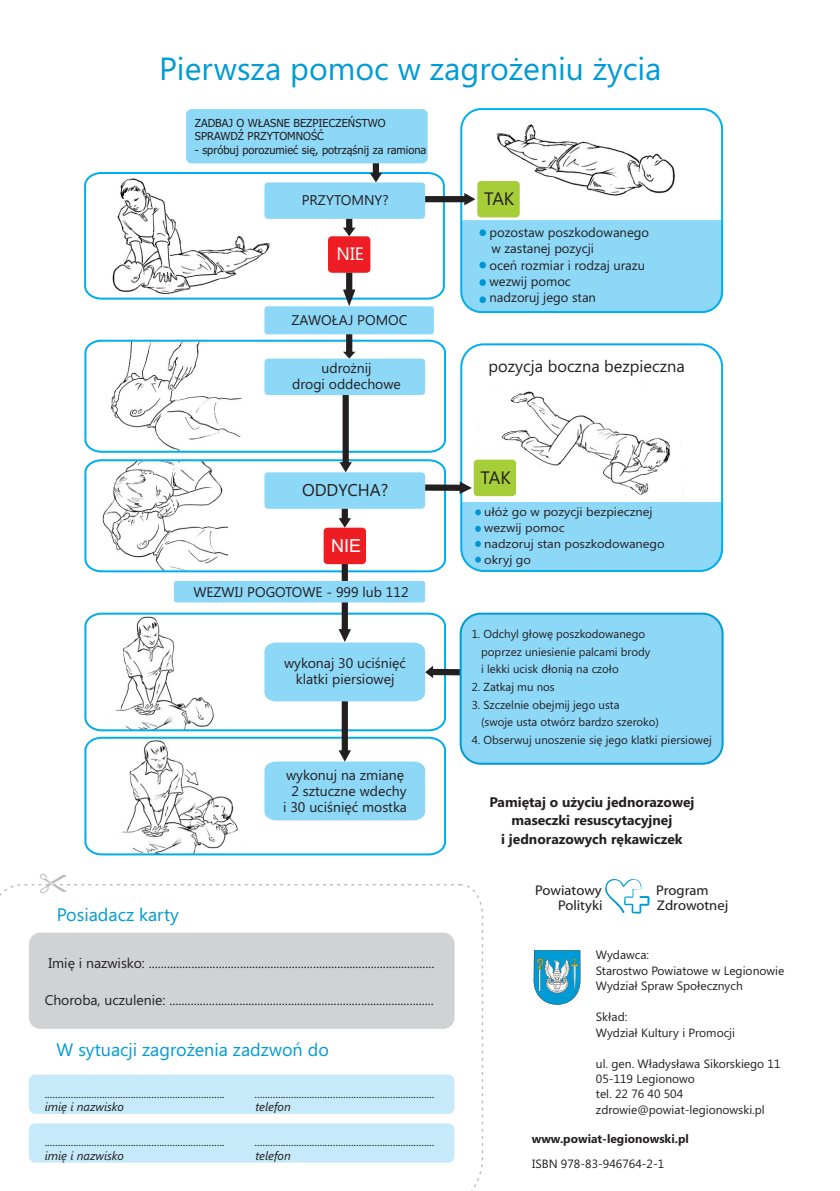
<style>
.page{position:relative;width:840px;height:1191px;background:#fff}
.page>*{position:absolute;margin:0;border:0;box-sizing:border-box;transform-origin:0 0}
.t1{font:32px "Segoe UI";color:#009bd4}
.t2{font:18px "Segoe UI";color:#009bd4}
.t3{font:18px "Segoe UI";letter-spacing:-.04em;color:#231f20}
.t4{font:18px "Segoe UI";color:#fff}
.t5{font:18px "Arial";color:#fff}
.t6{font:17px "Segoe UI";color:#231f20}
.t7{font:16.4px "Segoe UI";color:#231f20}
.t8{font:14px/15.8px "Segoe UI";color:#231f20;text-align:center}
.t9{font:14px/14.6px "Myriad Web Pro";color:#231f20;text-align:right}
.t10{font:700 13.8px/18.4px "Segoe UI";color:#231f20;text-align:center}
.t11{font:13px/16.4px "Segoe UI";color:#231f20}
.t12{font:12px/15.4px "Segoe UI";color:#231f20}
.t13{font:12px "Segoe UI";color:#231f20;scale:1.07 1}
.t14{font:italic 12px "Segoe UI";color:#231f20}
.t15{font:700 12px "Segoe UI";color:#231f20}
.t16{font:11.6px/17.6px "Segoe UI";color:#231f20}
.t17{font:11px/13.4px "Tahoma";color:#231f20}
</style>
<div class="page">
<img style="left:477px;top:391px;width:194px;height:106px">
<div style="left:460px;top:108px;width:262px;height:205px;border:2px solid #00aeef;border-radius:20px"></div>
<svg style="left:84px;top:736px;width:363px;height:120px"></svg>
<img style="left:496px;top:124px;width:179px;height:91px">
<svg style="left:84px;top:612px;width:90px;height:120px"></svg>
<svg style="left:84px;top:172px;width:361px;height:128px"></svg>
<div style="left:461px;top:220px;width:261px;height:92px;background:#8dd7f7"></div>
<div style="left:479px;top:279px;width:6px;height:7px;background:#0095d9;border-radius:50%"></div>
<div style="left:479px;top:296px;width:6px;height:7px;background:#0095d9;border-radius:50%"></div>
<div style="left:473px;top:459px;width:43px;height:37px;background:#a6ce39;border-radius:4px"></div>
<div style="left:477px;top:181px;width:42px;height:36px;background:#a6ce39;border-radius:4px"></div>
<div style="left:186px;top:109px;width:241px;height:54px;background:#8dd7f7;border-radius:5px"></div>
<div style="left:264px;top:182px;width:161px;height:37px;background:#8dd7f7;border-radius:4px"></div>
<div style="left:328px;top:236px;width:42px;height:37px;background:#ee1d23;border-radius:4px"></div>
<svg style="left:343px;top:219px;width:12px;height:17px"></svg>
<svg style="left:369px;top:163px;width:13px;height:19px"></svg>
<svg style="left:425px;top:193px;width:50px;height:12px"></svg>
<svg style="left:343px;top:273px;width:12px;height:33px"></svg>
<svg style="left:84px;top:339px;width:363px;height:114px"></svg>
<svg style="left:84px;top:459px;width:363px;height:114px"></svg>
<div style="left:264px;top:358px;width:161px;height:37px;background:#8dd7f7;border-radius:4px"></div>
<svg style="left:343px;top:334px;width:12px;height:24px"></svg>
<div style="left:264px;top:472px;width:161px;height:37px;background:#8dd7f7;border-radius:4px"></div>
<svg style="left:339px;top:395px;width:13px;height:77px"></svg>
<svg style="left:174px;top:501px;width:548px;height:319px"></svg>
<div style="left:264px;top:306px;width:169px;height:28px;background:#8dd7f7;border-radius:3px"></div>
<div style="left:459px;top:612px;width:264px;height:152px;background:#8dd7f7;border:2px solid #009bd4;border-radius:20px"></div>
<svg style="left:533px;top:950px;width:47px;height:54px;background:#51adcc"></svg>
<div style="left:460px;top:343px;width:262px;height:229px;border:2px solid #00aeef;border-radius:22px"></div>
<svg style="left:0;top:884px;width:483px;height:307px"></svg>
<svg style="left:605px;top:878px;width:45px;height:36px"></svg>
<svg style="left:40px;top:873px;width:27px;height:20px"></svg>
<svg style="left:425px;top:481px;width:46px;height:13px"></svg>
<h1 class="t1" style="left:159px;top:57px;width:503px">Pierwsza pomoc w zagrożeniu życia</h1>
<p class="t17" style="left:195px;top:117px;width:192px">ZADBAJ O WŁASNE BEZPIECZEŃSTWO<br>SPRAWDŹ PRZYTOMNOŚĆ</p>
<p class="t17" style="left:195px;top:144px;width:233px">- spróbuj porozumieć się, potrząśnij za ramiona</p>
<p class="t8" style="left:301px;top:193px;width:88px">PRZYTOMNY?</p>
<h2 class="t4" style="left:336px;top:247px;width:29px">NIE</h2>
<p class="t8" style="left:291px;top:313px;width:117px">ZAWOŁAJ POMOC</p>
<p class="t8" style="left:292px;top:361px;width:110px">udrożnij<br>drogi oddechowe</p>
<h3 class="t6" style="left:302px;top:484px;width:88px">ODDYCHA?</h3>
<h2 class="t5" style="left:331px;top:538px;width:32px">NIE</h2>
<p class="t8" style="left:193px;top:585px;width:216px">WEZWIJ POGOTOWE - 999 lub 112</p>
<p class="t8" style="left:284px;top:656px;width:123px">wykonaj 30 uciśnięć klatki piersiowej</p>
<h2 class="t2" style="left:57px;top:908px;width:123px">Posiadacz karty</h2>
<p class="t8" style="left:283px;top:769px;width:125px">wykonuj na zmianę<br>2 sztuczne wdechy<br>i 30 uciśnięć mostka</p>
<p class="t8" style="left:48px;top:956px;width:387px">Imię i nazwisko: ..............................................................................................</p>
<p class="t8" style="left:45px;top:993px;width:390px">Choroba, uczulenie: .......................................................................................</p>
<h2 class="t2" style="left:57px;top:1042px;width:274px">W sytuacji zagrożenia zadzwoń do</h2>
<p class="t12" style="left:45px;top:1086px;width:181px">.....................................................................</p>
<p class="t12" style="left:254px;top:1086px;width:181px">.....................................................................</p>
<p class="t14" style="left:45px;top:1102px;width:81px">imię i nazwisko</p>
<p class="t14" style="left:45px;top:1151px;width:81px">imię i nazwisko</p>
<p class="t12" style="left:45px;top:1135px;width:181px">.....................................................................</p>
<p class="t14" style="left:255px;top:1102px;width:37px">telefon</p>
<p class="t14" style="left:255px;top:1151px;width:37px">telefon</p>
<p class="t12" style="left:254px;top:1135px;width:181px">.....................................................................</p>
<h2 class="t3" style="left:484px;top:192px;width:32px">TAK</h2>
<p class="t11" style="left:491px;top:225px;width:159px;text-indent:-11px">- pozostaw poszkodowanego w zastanej pozycji</p>
<p class="t11" style="left:480px;top:258px;width:166px">- oceń rozmiar i rodzaj urazu</p>
<p class="t11" style="left:480px;top:274px;width:92px">- wezwij pomoc</p>
<p class="t11" style="left:480px;top:291px;width:117px">- nadzoruj jego stan</p>
<h3 class="t7" style="left:488px;top:360px;width:198px">pozycja boczna bezpieczna</h3>
<h2 class="t3" style="left:480px;top:470px;width:32px">TAK</h2>
<p class="t13" style="left:475px;top:507px;width:167px">- ułóż go w pozycji bezpiecznej</p>
<p class="t13" style="left:475px;top:523px;width:85px">- wezwij pomoc</p>
<p class="t13" style="left:475px;top:539px;width:178px">- nadzoruj stan poszkodowanego</p>
<p class="t13" style="left:475px;top:555px;width:53px">- okryj go</p>
<p class="t16" style="left:481px;top:626px;width:171px;text-indent:-9px">1. Odchyl głowę poszkodowanego poprzez uniesienie palcami brody i lekki ucisk dłonią na czoło</p>
<p class="t16" style="left:471px;top:679px;width:84px">2. Zatkaj mu nos</p>
<p class="t16" style="left:481px;top:697px;width:179px;text-indent:-9px">3. Szczelnie obejmij jego usta<br>(swoje usta otwórz bardzo szeroko)</p>
<p class="t16" style="left:471px;top:732px;width:241px">4. Obserwuj unoszenie się jego klatki piersiowej</p>
<p class="t10" style="left:489px;top:794px;width:206px">Pamiętaj o użyciu jednorazowej maseczki resuscytacyjnej<br>i jednorazowych rękawiczek</p>
<p class="t9" style="left:534px;top:884px;width:69px">Powiatowy<br>Polityki</p>
<p class="t9" style="left:656px;top:884px;width:73px;text-align:left">Program<br>Zdrowotnej</p>
<p class="t12" style="left:595px;top:948px;width:190px">Wydawca:<br>Starostwo Powiatowe w Legionowie<br>Wydział Spraw Społecznych</p>
<p class="t12" style="left:595px;top:1010px;width:140px">Skład:<br>Wydział Kultury i Promocji</p>
<p class="t12" style="left:595px;top:1056px;width:186px">ul. gen. Władysława Sikorskiego 11<br>05-119 Legionowo<br>tel. 22 76 40 504 zdrowie@powiat-legionowski.pl</p>
<p class="t15" style="left:531px;top:1134px;width:158px">www.powiat-legionowski.pl</p>
<p class="t12" style="left:532px;top:1156px;width:133px">ISBN 978-83-946764-2-1</p>
</div>
